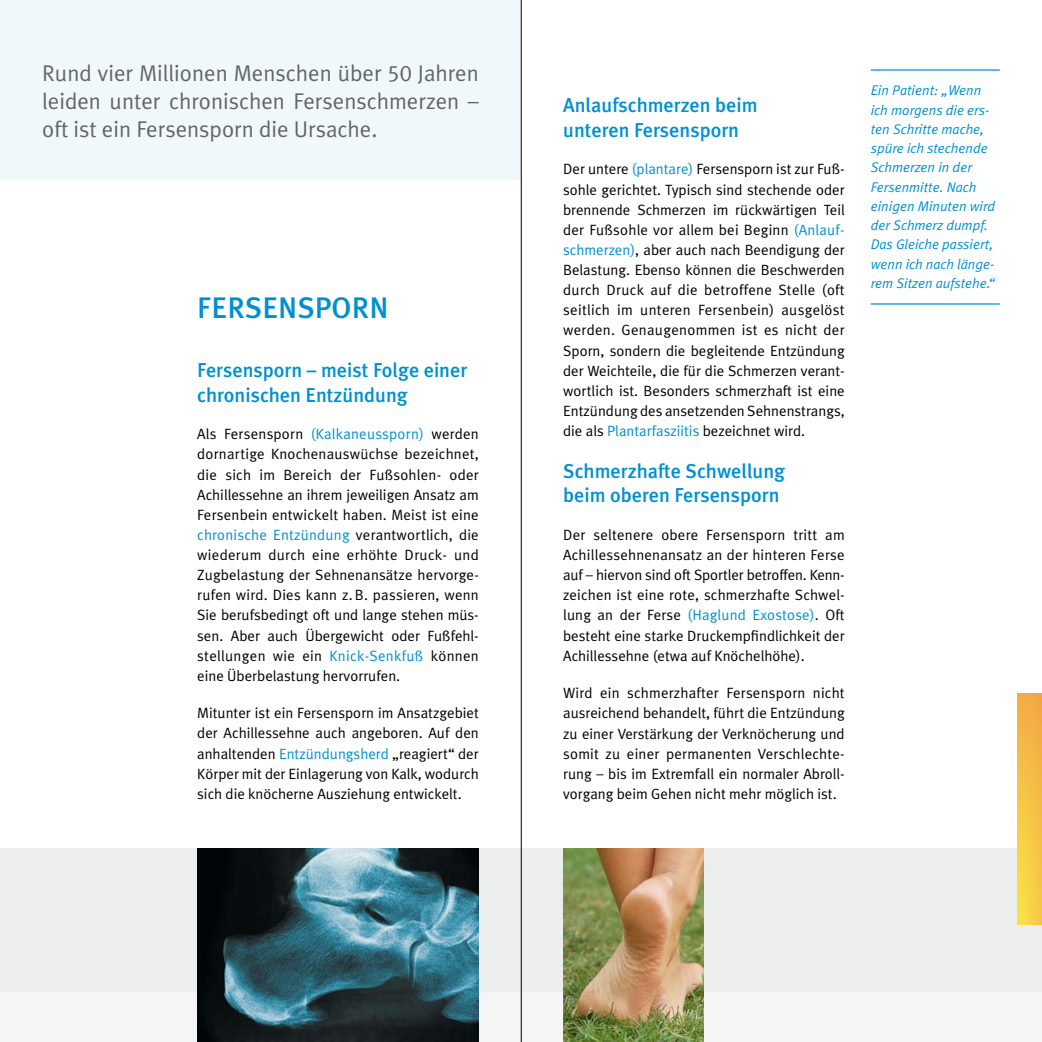
<style>
.page{position:relative;width:1042px;height:1042px;background:#fff}
.page>*{position:absolute;margin:0;border:0;box-sizing:border-box;transform-origin:0 0}
.t1{font:29.75px "Meta Plus Medium Caps";letter-spacing:.005em;color:#0090d1}
.t2{font:22.75px/28px "Meta Plus Normal";color:#646567;text-align:justify}
.t3{font:500 20.12px/24.5px "Meta Plus";color:#0090d1}
.t4{font:14.88px/20.1px "Meta Plus Normal";color:#000;text-align:justify}
.t5{font:italic 14px/19.2px "Meta Plus Normal";color:#0090d1}
.s1{font-family:"Meta Plus Normal Caps"}
.s2{color:#0090d1}
</style>
<div class="page">
<div style="left:0;top:848px;width:1042px;height:194px;background:#eceded"></div>
<div style="left:0;top:992px;width:1042px;height:50px;background:#f5f5f5"></div>
<div style="left:1017px;top:693px;width:25px;height:231px;background:linear-gradient(to bottom,#f3ac45,#f9da46)"></div>
<div style="left:0;top:0;width:521px;height:179px;background:#f1f8fc"></div>
<hr style="left:871px;top:69px;width:129px;height:2px;background:#0090d1">
<hr style="left:871px;top:303px;width:129px;height:2px;background:#0090d1">
<img style="left:563px;top:848px;width:141px;height:194px">
<img style="left:197px;top:848px;width:282px;height:194px">
<hr style="left:521px;top:0;width:1px;height:1042px;background:#000">
<h2 class="t2" style="left:42px;top:59px;width:438px">Rund vier Millionen Menschen über <span class="s1">50</span> Jahren leiden unter chronischen Fersenschmerzen – oft ist ein Fersensporn die Ursache.</h2>
<h1 class="t1" style="left:197px;top:290px;width:193px">FERSENSPORN</h1>
<h3 class="t3" style="left:197px;top:358px;width:271px">Fersensporn – meist Folge einer chronischen Entzündung</h3>
<p class="t4" style="left:197px;top:424px;width:283px">Als Fersensporn <span class="s2">(Kalkaneussporn)</span> werden dornartige Knochenauswüchse bezeichnet, die sich im Bereich der Fußsohlen- oder Achillessehne an ihrem jeweiligen Ansatz am Fersenbein entwickelt haben. Meist ist eine <span class="s2">chronische Entzündung</span> verantwortlich, die wiederum durch eine erhöhte Druck- und Zugbelastung der Sehnenansätze hervorge&shy;rufen wird. Dies kann z. B. passieren, wenn Sie berufsbedingt oft und lange stehen müs&shy;sen. Aber auch Übergewicht oder Fußfehl&shy;stellungen wie ein <span class="s2">Knick-Senkfuß</span> können eine Überbelastung hervorrufen.</p>
<p class="t4" style="left:197px;top:703px;width:283px">Mitunter ist ein Fersensporn im Ansatzgebiet der Achillessehne auch angeboren. Auf den anhaltenden <span class="s2">Entzündungsherd</span> „reagiert“ der Körper mit der Einlagerung von Kalk, wodurch sich die knöcherne Ausziehung entwickelt.</p>
<h3 class="t3" style="left:563px;top:93px;width:196px">Anlaufschmerzen beim unteren Fersensporn</h3>
<p class="t4" style="left:563px;top:159px;width:283px">Der untere <span class="s2">(plantare)</span> Fersensporn ist zur Fuß&shy;sohle gerichtet. Typisch sind stechende oder brennende Schmerzen im rückwärtigen Teil der Fußsohle vor allem bei Beginn <span class="s2">(Anlauf&shy;schmerzen)</span>, aber auch nach Beendigung der Belastung. Ebenso können die Beschwerden durch Druck auf die betroffene Stelle (oft seitlich im unteren Fersenbein) ausgelöst werden. Genaugenommen ist es nicht der Sporn, sondern die begleitende Entzündung der Weichteile, die für die Schmerzen verant&shy;wortlich ist. Besonders schmerzhaft ist eine Entzündung des ansetzenden Sehnenstrangs, die als <span class="s2">Plantarfasziitis</span> bezeichnet wird.</p>
<h3 class="t3" style="left:563px;top:458px;width:223px">Schmerzhafte Schwellung beim oberen Fersensporn</h3>
<p class="t4" style="left:563px;top:524px;width:283px">Der seltenere obere Fersensporn tritt am Achillessehnenansatz an der hinteren Ferse auf – hiervon sind oft Sportler betroffen. Kenn&shy;zeichen ist eine rote, schmerzhafte Schwel&shy;lung an der Ferse <span class="s2">(Haglund Exostose)</span>. Oft besteht eine starke Druckempfindlichkeit der Achillessehne (etwa auf Knöchelhöhe).</p>
<p class="t4" style="left:563px;top:683px;width:283px">Wird ein schmerzhafter Fersensporn nicht ausreichend behandelt, führt die Entzündung zu einer Verstärkung der Verknöcherung und somit zu einer permanenten Verschlechte&shy;rung – bis im Extremfall ein normaler Abroll&shy;vorgang beim Gehen nicht mehr möglich ist.</p>
<p class="t5" style="left:871px;top:81px;width:126px">Ein Patient: „Wenn ich morgens die ers&shy;ten Schritte mache, spüre ich stechende<br>Schmerzen in der<br>Fersenmitte. Nach einigen Minuten wird der Schmerz dumpf.<br>Das Gleiche passiert, wenn ich nach länge&shy;rem Sitzen aufstehe.“</p>
</div>
